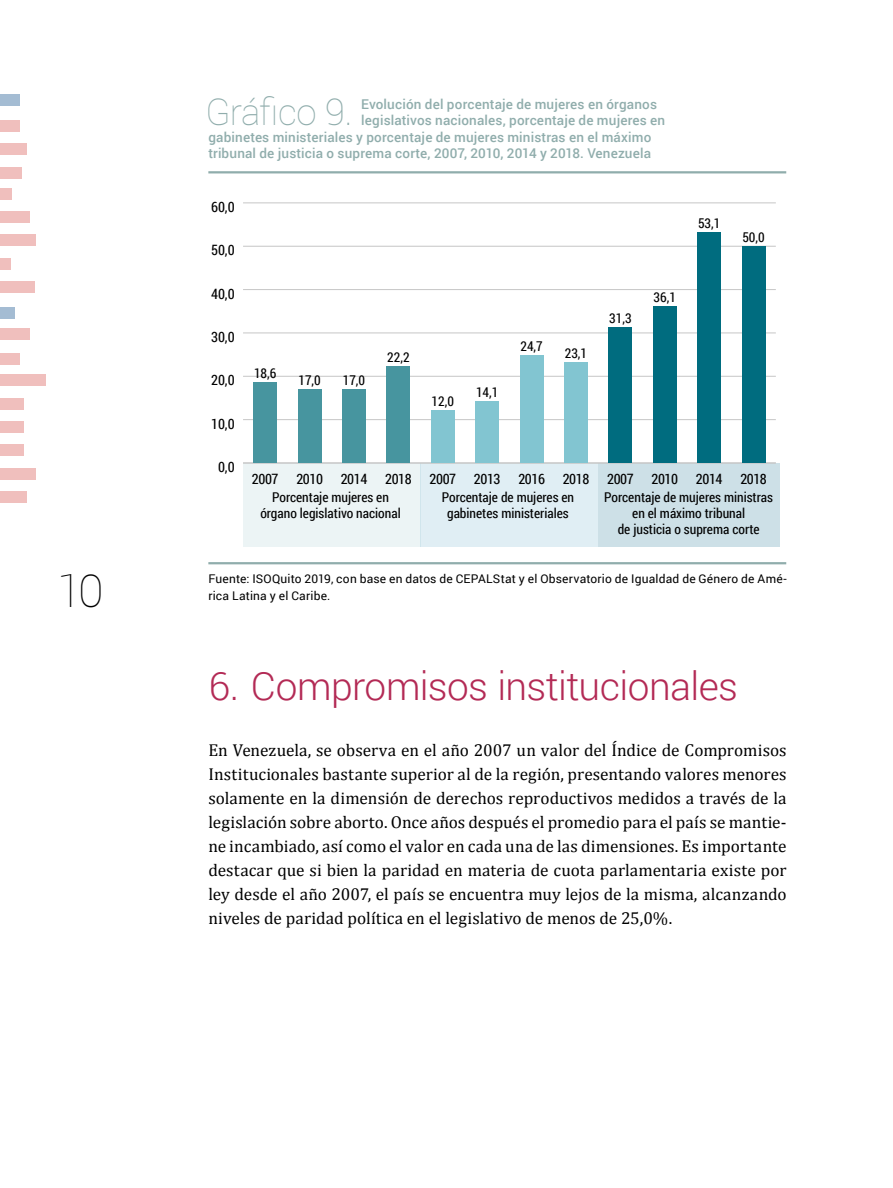
<style>
.page{position:relative;width:893px;height:1188px;background:#fff}
.page>*{position:absolute;margin:0;border:0;box-sizing:border-box;transform-origin:0 0}
.t1{font:100 45px "Roboto";color:#000}
.t2{font:300 39px "Roboto";letter-spacing:-.015em;color:#b32a55}
.t3{font:100 36.75px "Roboto";letter-spacing:-.025em;color:#90adac}
.t4{font:17.25px/24px "Cambria";letter-spacing:-.005em;color:#000;text-align:justify}
.t5{font:14.25px "Roboto Condensed";letter-spacing:-.03em;color:#000}
.t6{font:500 13.5px "Roboto";letter-spacing:.01em;color:#90adac}
.t7{font:13.5px/16.2px "Roboto Condensed";color:#000;text-align:center}
.t8{font:12px/16.5px "Roboto";letter-spacing:.015em;color:#000}
</style>
<div class="page">
<div style="left:0;top:491px;width:27px;height:12px;background:#f0bfbd"></div>
<div style="left:0;top:468px;width:35px;height:11px;background:#f0bfbd"></div>
<div style="left:0;top:445px;width:23px;height:11px;background:#f0bfbd"></div>
<div style="left:0;top:421px;width:23px;height:12px;background:#f0bfbd"></div>
<div style="left:0;top:398px;width:23px;height:11px;background:#f0bfbd"></div>
<div style="left:0;top:375px;width:46px;height:11px;background:#f0bfbd"></div>
<div style="left:0;top:354px;width:19px;height:11px;background:#f0bfbd"></div>
<div style="left:0;top:328px;width:29px;height:11px;background:#f0bfbd"></div>
<div style="left:0;top:307px;width:15px;height:11px;background:#a4bcd3"></div>
<div style="left:0;top:281px;width:35px;height:12px;background:#f0bfbd"></div>
<div style="left:0;top:258px;width:10px;height:11px;background:#f0bfbd"></div>
<div style="left:0;top:235px;width:35px;height:11px;background:#f0bfbd"></div>
<div style="left:0;top:211px;width:29px;height:12px;background:#f0bfbd"></div>
<div style="left:0;top:188px;width:11px;height:11px;background:#f0bfbd"></div>
<div style="left:0;top:167px;width:22px;height:11px;background:#f0bfbd"></div>
<div style="left:0;top:144px;width:27px;height:11px;background:#f0bfbd"></div>
<div style="left:0;top:120px;width:19px;height:12px;background:#f0bfbd"></div>
<div style="left:0;top:95px;width:19px;height:11px;background:#a4bcd3"></div>
<hr style="left:208px;top:171px;width:578px;height:2px;background:#90adac">
<hr style="left:208px;top:562px;width:578px;height:2px;background:#90adac">
<div style="left:244px;top:463px;width:177px;height:83px;background:#ecf4f5"></div>
<div style="left:421px;top:463px;width:177px;height:83px;background:#e0eef4"></div>
<div style="left:598px;top:463px;width:181px;height:83px;background:#cde0e7"></div>
<hr style="left:243px;top:463px;width:533px;height:1px;background:#c6c6c6">
<hr style="left:243px;top:419px;width:533px;height:1px;background:#c6c6c6">
<hr style="left:243px;top:376px;width:533px;height:1px;background:#c6c6c6">
<hr style="left:243px;top:333px;width:533px;height:1px;background:#c6c6c6">
<hr style="left:243px;top:289px;width:533px;height:1px;background:#c6c6c6">
<hr style="left:243px;top:246px;width:533px;height:1px;background:#c6c6c6">
<hr style="left:243px;top:203px;width:533px;height:1px;background:#c6c6c6">
<div style="left:253px;top:382px;width:24px;height:81px;background:#47959f"></div>
<div style="left:298px;top:389px;width:24px;height:74px;background:#47959f"></div>
<div style="left:342px;top:389px;width:24px;height:74px;background:#47959f"></div>
<div style="left:386px;top:367px;width:24px;height:96px;background:#47959f"></div>
<div style="left:431px;top:411px;width:24px;height:52px;background:#82c5d1"></div>
<div style="left:475px;top:402px;width:24px;height:61px;background:#82c5d1"></div>
<div style="left:520px;top:356px;width:24px;height:107px;background:#82c5d1"></div>
<div style="left:564px;top:363px;width:24px;height:100px;background:#82c5d1"></div>
<div style="left:608px;top:327px;width:24px;height:136px;background:#006c7f"></div>
<div style="left:653px;top:306px;width:24px;height:157px;background:#006c7f"></div>
<div style="left:697px;top:233px;width:24px;height:230px;background:#006c7f"></div>
<div style="left:742px;top:246px;width:24px;height:217px;background:#006c7f"></div>
<h1 class="t1" style="left:57px;top:560px;width:48px">10</h1>
<h3 class="t3" style="left:205px;top:87px;width:149px">Gráfico 9.</h3>
<p class="t6" style="left:361px;top:95px;width:297px">Evolución del porcentaje de mujeres en órganos</p>
<p class="t6" style="left:361px;top:111px;width:306px">legislativos nacionales, porcentaje de mujeres en</p>
<p class="t6" style="left:208px;top:128px;width:444px">gabinetes ministeriales y porcentaje de mujeres ministras en el máximo</p>
<p class="t6" style="left:208px;top:144px;width:444px">tribunal de justicia o suprema corte, 2007, 2010, 2014 y 2018. Venezuela</p>
<p class="t5" style="left:211px;top:197px;width:25px">60,0</p>
<p class="t5" style="left:211px;top:240px;width:25px">50,0</p>
<p class="t5" style="left:211px;top:284px;width:25px">40,0</p>
<p class="t5" style="left:211px;top:327px;width:25px">30,0</p>
<p class="t5" style="left:211px;top:370px;width:25px">20,0</p>
<p class="t5" style="left:211px;top:414px;width:25px">10,0</p>
<p class="t5" style="left:218px;top:457px;width:18px">0,0</p>
<p class="t7" style="left:254px;top:365px;width:24px">18,6</p>
<p class="t7" style="left:298px;top:371px;width:24px">17,0</p>
<p class="t7" style="left:343px;top:371px;width:24px">17,0</p>
<p class="t7" style="left:387px;top:349px;width:24px">22,2</p>
<p class="t7" style="left:432px;top:393px;width:24px">12,0</p>
<p class="t7" style="left:476px;top:384px;width:24px">14,1</p>
<p class="t7" style="left:520px;top:338px;width:24px">24,7</p>
<p class="t7" style="left:565px;top:345px;width:24px">23,1</p>
<p class="t7" style="left:609px;top:309px;width:24px">31,3</p>
<p class="t7" style="left:654px;top:289px;width:24px">36,1</p>
<p class="t7" style="left:698px;top:215px;width:24px">53,1</p>
<p class="t7" style="left:742px;top:228px;width:24px">50,0</p>
<p class="t5" style="left:252px;top:469px;width:516px">2007 2010 2014 2018 2007 2013 2016 2018 2007 2010 2014 2018</p>
<p class="t7" style="left:260px;top:488px;width:142px">Porcentaje mujeres en órgano legislativo nacional</p>
<p class="t7" style="left:442px;top:488px;width:134px">Porcentaje de mujeres en gabinetes ministeriales</p>
<p class="t7" style="left:604px;top:488px;width:170px">Porcentaje de mujeres ministras en el máximo tribunal<br>de justicia o suprema corte</p>
<p class="t8" style="left:208px;top:570px;width:580px">Fuente: ISOQuito 2019, con base en datos de CEPALStat y el Observatorio de Igualdad de Género de Amé&shy;rica Latina y el Caribe.</p>
<h2 class="t2" style="left:208px;top:659px;width:531px">6. Compromisos institucionales</h2>
<p class="t4" style="left:208px;top:738px;width:580px">En Venezuela, se observa en el año 2007 un valor del Índice de Compromisos Institucionales bastante superior al de la región, presentando valores menores solamente en la dimensión de derechos reproductivos medidos a través de la legislación sobre aborto. Once años después el promedio para el país se mantie&shy;ne incambiado, así como el valor en cada una de las dimensiones. Es importante destacar que si bien la paridad en materia de cuota parlamentaria existe por ley desde el año 2007, el país se encuentra muy lejos de la misma, alcanzando niveles de paridad política en el legislativo de menos de 25,0%.</p>
</div>
